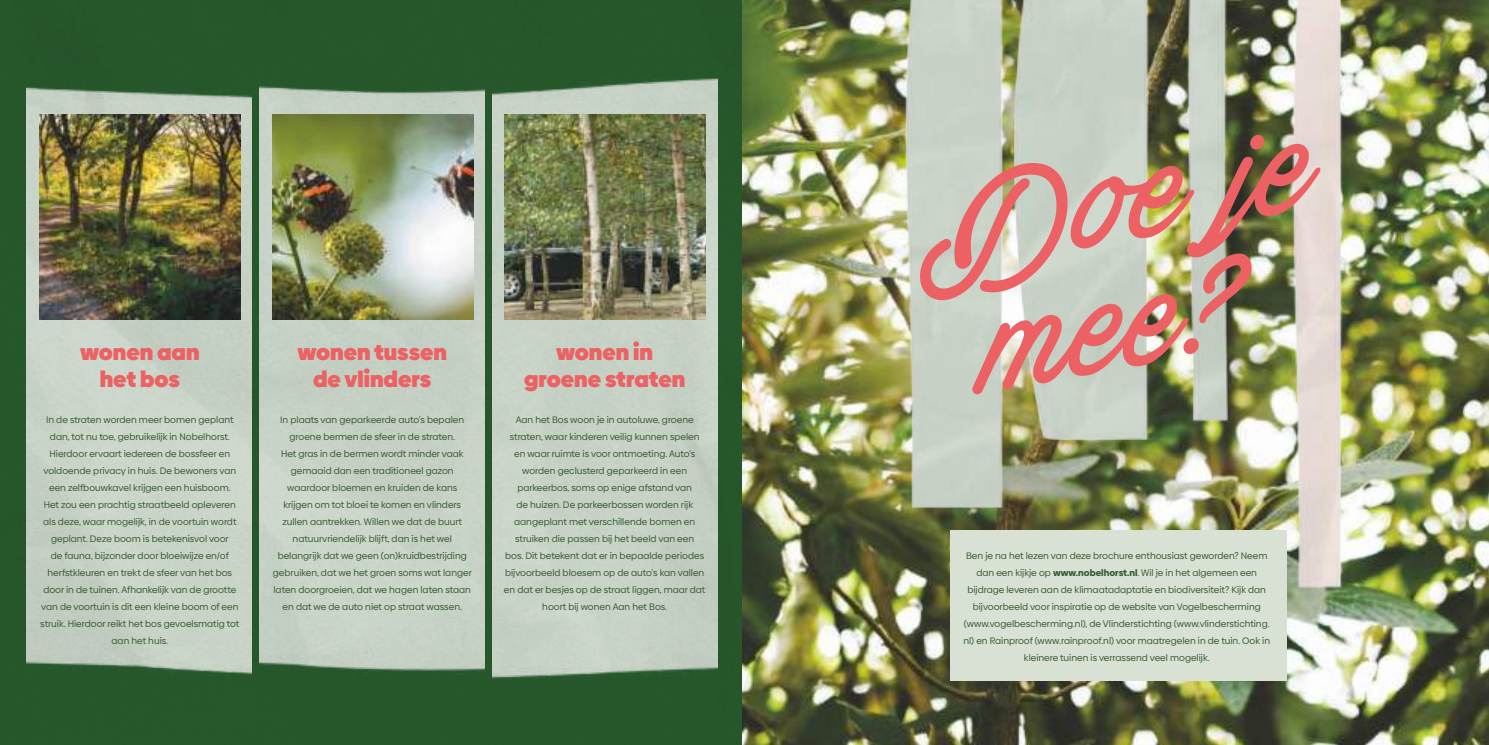
<style>
.page{position:relative;width:1489px;height:745px;background:#fff}
.page>*{position:absolute;margin:0;border:0;box-sizing:border-box;transform-origin:0 0}
.t1{font:italic 150px/125px "Actonia PERSONALUSE";color:#ec6164;text-align:center}
.t2{font:800 22.5px/27px "Biennale";color:#ec6164;text-align:center}
.t3{font:9.38px/17px "Biennale";color:#375d32;text-align:center}
.s1{font-weight:900}
</style>
<div class="page">
<div style="left:0;top:0;width:742px;height:744px;background:#26572b"></div>
<img style="left:27px;top:78px;width:225px;height:611px">
<div style="left:492px;top:78px;width:225px;height:602px;background:#c7d2c6"></div>
<img style="left:260px;top:78px;width:225px;height:597px">
<img style="left:742px;top:596px;width:746px;height:148px">
<img style="left:272px;top:115px;width:201px;height:204px">
<img style="left:504px;top:115px;width:202px;height:204px">
<img style="left:39px;top:115px;width:201px;height:204px">
<img style="left:722px;top:0;width:766px;height:596px">
<div style="left:950px;top:530px;width:336px;height:150px;background:#d9e1d4"></div>
<h2 class="t2" style="left:80px;top:339px;width:121px">wonen aan het bos</h2>
<h2 class="t2" style="left:297px;top:339px;width:151px">wonen tussen de vlinders</h2>
<h2 class="t2" style="left:524px;top:339px;width:163px">wonen in groene straten</h2>
<p class="t3" style="left:40px;top:411px;width:200px">In de straten worden meer bomen geplant dan, tot nu toe, gebruikelijk in Nobelhorst.<br>Hierdoor ervaart iedereen de bossfeer en voldoende privacy in huis. De bewoners van een zelfbouwkavel krijgen een huisboom.<br>Het zou een prachtig straatbeeld opleveren als deze, waar mogelijk, in de voortuin wordt geplant. Deze boom is betekenisvol voor<br>de fauna, bijzonder door bloeiwijze en/of herfstkleuren en trekt de sfeer van het bos door in de tuinen. Afhankelijk van de grootte van de voortuin is dit een kleine boom of een struik. Hierdoor reikt het bos gevoelsmatig tot aan het huis.</p>
<p class="t3" style="left:504px;top:411px;width:203px">Aan het Bos woon je in autoluwe, groene straten, waar kinderen veilig kunnen spelen en waar ruimte is voor ontmoeting. Auto’s worden geclusterd geparkeerd in een parkeerbos, soms op enige afstand van<br>de huizen. De parkeerbossen worden rijk aangeplant met verschillende bomen en struiken die passen bij het beeld van een<br>bos. Dit betekent dat er in bepaalde periodes bijvoorbeeld bloesem op de auto’s kan vallen en dat er besjes op de straat liggen, maar dat hoort bij wonen Aan het Bos.</p>
<p class="t3" style="left:273px;top:411px;width:200px">In plaats van geparkeerde auto’s bepalen groene bermen de sfeer in de straten.<br>Het gras in de bermen wordt minder vaak gemaaid dan een traditioneel gazon waardoor bloemen en kruiden de kans krijgen om tot bloei te komen en vlinders zullen aantrekken. Willen we dat de buurt natuurvriendelijk blijft, dan is het wel belangrijk dat we geen (on)kruidbestrijding gebruiken, dat we het groen soms wat langer laten doorgroeien, dat we hagen laten staan en dat we de auto niet op straat wassen.</p>
<h1 class="t1" style="left:899px;top:159px;width:401px;rotate:-10deg">Doe je mee?</h1>
<p class="t3" style="left:963px;top:547px;width:308px">Ben je na het lezen van deze brochure enthousiast geworden? Neem dan een kijkje op <span class="s1">www.nobelhorst.nl</span>. Wil je in het algemeen een bijdrage leveren aan de klimaatadaptatie en biodiversiteit? Kijk dan bijvoorbeeld voor inspiratie op de website van Vogelbescherming (www.vogelbescherming.nl), de Vlinderstichting (www.vlinderstichting. nl) en Rainproof (www.rainproof.nl) voor maatregelen in de tuin. Ook in kleinere tuinen is verrassend veel mogelijk.</p>
</div>
